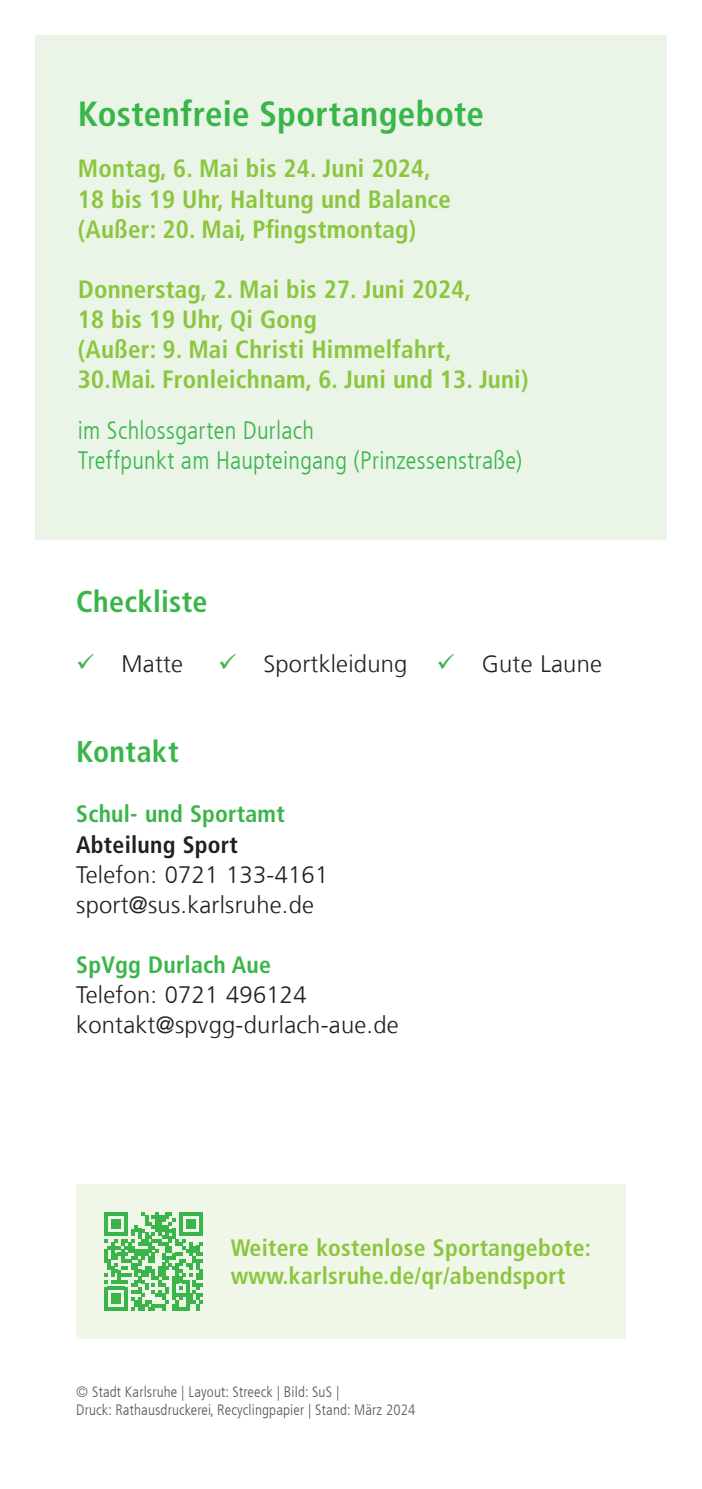
<style>
.page{position:relative;width:702px;height:1489px;background:#fff}
.page>*{position:absolute;margin:0;border:0;box-sizing:border-box;transform-origin:0 0}
.t1{font:700 condensed 35px "Frutiger For Karlsruhe";letter-spacing:.01em;color:#3ab54a}
.t2{font:700 condensed 30px "Frutiger For Karlsruhe";letter-spacing:.01em;color:#3ab54a}
.t3{font:700 condensed 25px/30px "Frutiger For Karlsruhe";letter-spacing:.01em;color:#8bc63e}
.t4{font:300 condensed 25px/30px "Frutiger For Karlsruhe";letter-spacing:.01em;color:#3ab54a}
.t5{font:300 23.75px/30px "Frutiger For Karlsruhe";letter-spacing:.01em;color:#231f20}
.t6{font:700 condensed 23.75px/27.5px "Frutiger For Karlsruhe";letter-spacing:.01em;color:#8bc63e}
.t7{font:700 condensed 23.75px "Frutiger For Karlsruhe";letter-spacing:.01em;color:#3ab54a}
.t8{font:700 condensed 23.75px "Frutiger For Karlsruhe";letter-spacing:.01em;color:#231f20}
.t9{font:300 condensed 15px/18px "Frutiger For Karlsruhe";letter-spacing:.01em;color:#57585a}
.s1{color:#3ab54a}
</style>
<div class="page">
<div style="left:35px;top:35px;width:631px;height:505px;background:#eaf5e8"></div>
<div style="left:76px;top:1183px;width:549px;height:155px;background:#f1f7e8"></div>
<svg style="left:104px;top:1212px;width:99px;height:98px"></svg>
<h1 class="t1" style="left:78px;top:93px;width:407px">Kostenfreie Sportangebote</h1>
<p class="t3" style="left:78px;top:154px;width:374px">Montag, 6. Mai bis 24. Juni 2024,<br>18 bis 19 Uhr, Haltung und Balance (Außer: 20. Mai, Pfingstmontag)</p>
<p class="t3" style="left:78px;top:274px;width:394px">Donnerstag, 2. Mai bis 27. Juni 2024,</p>
<p class="t3" style="left:78px;top:304px;width:452px">18 bis 19 Uhr, Qi Gong<br>(Außer: 9. Mai Christi Himmelfahrt,<br>30.Mai. Fronleichnam, 6. Juni und 13. Juni)</p>
<p class="t4" style="left:78px;top:415px;width:446px">im Schlossgarten Durlach<br>Treffpunkt am Haupteingang (Prinzessenstraße)</p>
<p class="t2" style="left:76px;top:584px;width:133px">Checkliste</p>
<p class="t5" style="left:76px;top:649px;width:108px"><span class="s1">✓</span> Matte</p>
<p class="t5" style="left:218px;top:649px;width:385px"><span class="s1">✓</span> Sportkleidung <span class="s1">✓</span> Gute Laune</p>
<p class="t2" style="left:76px;top:734px;width:104px">Kontakt</p>
<p class="t7" style="left:76px;top:800px;width:210px">Schul- und Sportamt</p>
<p class="t8" style="left:76px;top:830px;width:163px">Abteilung Sport</p>
<p class="t5" style="left:76px;top:859px;width:253px">Telefon: 0721 133-4161 sport@sus.karlsruhe.de</p>
<p class="t7" style="left:76px;top:950px;width:196px">SpVgg Durlach Aue</p>
<p class="t5" style="left:76px;top:979px;width:324px">Telefon: 0721 496124 kontakt@spvgg-durlach-aue.de</p>
<p class="t6" style="left:231px;top:1234px;width:362px">Weitere kostenlose Sportangebote: www.karlsruhe.de/qr/abendsport</p>
<p class="t9" style="left:76px;top:1382px;width:340px">© Stadt Karlsruhe | Layout: Streeck | Bild: SuS |<br>Druck: Rathausdruckerei, Recyclingpapier | Stand: März 2024</p>
</div>
